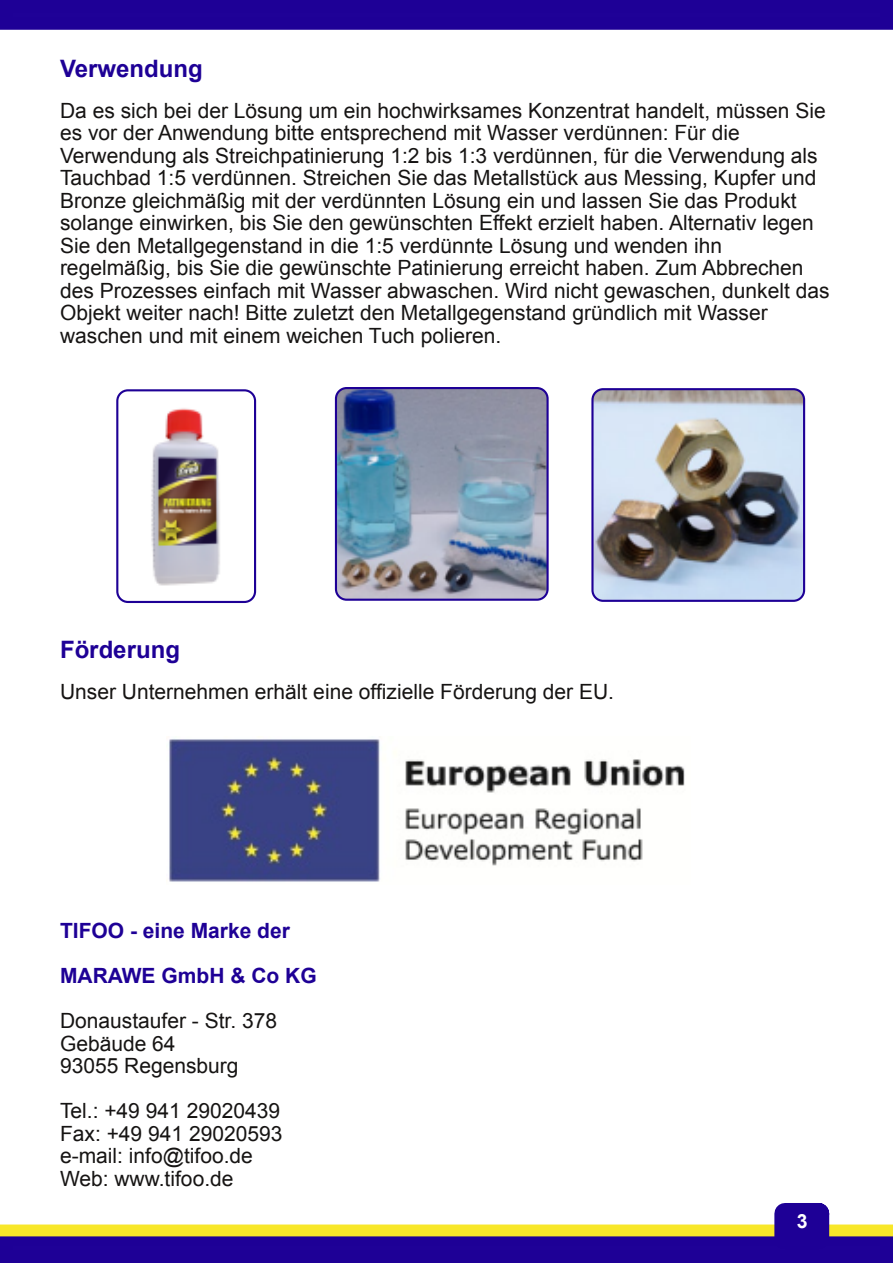
<style>
.page{position:relative;width:893px;height:1263px;background:#fff}
.page>*{position:absolute;margin:0;border:0;box-sizing:border-box;transform-origin:0 0}
.t1{font:700 24px "Arial";color:#1e0096}
.t2{font:21px/22.5px "Arial";color:#161413}
.t3{font:700 21px/45px "Arial";color:#1e0096}
.t4{font:700 19.5px "Arial";color:#fff}
</style>
<div class="page">
<div style="left:6px;top:6px;width:881px;height:17px;background:#1f0197"></div>
<div style="left:0;top:0;width:893px;height:30px;border:13px solid #1e0096"></div>
<div style="left:6px;top:1239px;width:881px;height:17px;background:#1f0197"></div>
<div style="left:0;top:1233px;width:893px;height:30px;border:13px solid #1e0096"></div>
<div style="left:1px;top:1225px;width:891px;height:10px;background:#f8e729"></div>
<div style="left:0;top:1224px;width:893px;height:12px;border:2px solid #f8e729"></div>
<div style="left:785px;top:1213px;width:34px;height:25px;background:#1e0096"></div>
<div style="left:774px;top:1203px;width:55px;height:46px;border:21px solid #1e0096"></div>
<img style="left:169px;top:739px;width:516px;height:143px">
<img style="left:119px;top:392px;width:134px;height:205px">
<div style="left:116px;top:389px;width:140px;height:214px;border:2px solid #1e0096;border-radius:11px"></div>
<img style="left:336px;top:388px;width:212px;height:212px;border-radius:11px">
<div style="left:335px;top:387px;width:214px;height:214px;border:2px solid #1e0096;border-radius:11px"></div>
<img style="left:592px;top:389px;width:212px;height:212px;border-radius:11px">
<div style="left:591px;top:388px;width:214px;height:214px;border:2px solid #1e0096;border-radius:11px"></div>
<p class="t1" style="left:60px;top:55px;width:144px">Verwendung</p>
<p class="t2" style="left:60px;top:99px;width:771px">Da es sich bei der Lösung um ein hochwirksames Konzentrat handelt, müssen Sie es vor der Anwendung bitte entsprechend mit Wasser verdünnen: Für die Verwendung als Streichpatinierung 1:2 bis 1:3 verdünnen, für die Verwendung als Tauchbad 1:5 verdünnen. Streichen Sie das Metallstück aus Messing, Kupfer und Bronze gleichmäßig mit der verdünnten Lösung ein und lassen Sie das Produkt solange einwirken, bis Sie den gewünschten Effekt erzielt haben. Alternativ legen Sie den Metallgegenstand in die 1:5 verdünnte Lösung und wenden ihn regelmäßig, bis Sie die gewünschte Patinierung erreicht haben. Zum Abbrechen des Prozesses einfach mit Wasser abwaschen. Wird nicht gewaschen, dunkelt das Objekt weiter nach! Bitte zuletzt den Metallgegenstand gründlich mit Wasser waschen und mit einem weichen Tuch polieren.</p>
<p class="t1" style="left:60px;top:636px;width:121px">Förderung</p>
<p class="t2" style="left:60px;top:681px;width:556px">Unser Unternehmen erhält eine offizielle Förderung der EU.</p>
<p class="t3" style="left:60px;top:909px;width:258px">TIFOO - eine Marke der<br>MARAWE GmbH &amp; Co KG</p>
<p class="t2" style="left:60px;top:1010px;width:219px">Donaustaufer - Str. 378<br>Gebäude 64<br>93055 Regensburg</p>
<p class="t2" style="left:60px;top:1100px;width:224px">Tel.: +49 941 29020439<br>Fax: +49 941 29020593 e-mail: info@tifoo.de<br>Web: www.tifoo.de</p>
<p class="t4" style="left:797px;top:1211px;width:12px">3</p>
</div>
